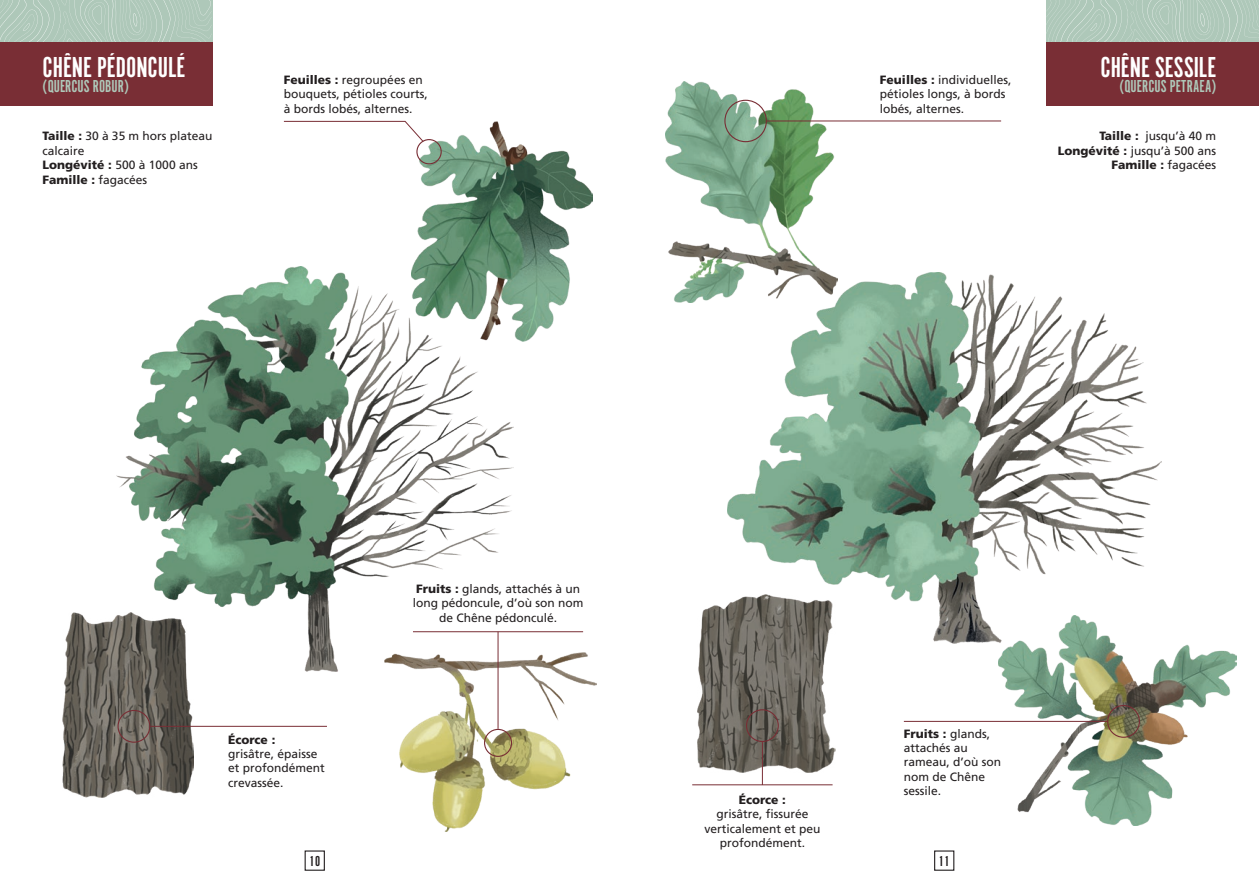
<style>
.page{position:relative;width:1259px;height:893px;background:#fff}
.page>*{position:absolute;margin:0;border:0;box-sizing:border-box;transform-origin:0 0}
.t1{font:30px "Alternate Got No 1 D";color:#fff}
.t2{font:18px "Alternate Got No 1 D";color:#aec8b9}
.t3{font:15px "Alternate Got No 1 D";color:#231f20}
.t4{font:12px/14.4px "Frutiger LT Com";color:#231f20}
.t5{font:900 12px "Frutiger LT Com";color:#231f20}
.s1{font-weight:900}
.s2{font-weight:400}
</style>
<div class="page">
<img style="left:117px;top:267px;width:396px;height:404px">
<img style="left:411px;top:121px;width:181px;height:221px">
<img style="left:63px;top:613px;width:131px;height:184px">
<svg style="left:0;top:0;width:211px;height:43px;background:#b0c7b9"></svg>
<img style="left:384px;top:653px;width:212px;height:178px">
<img style="left:727px;top:273px;width:434px;height:371px">
<img style="left:665px;top:82px;width:173px;height:220px">
<img style="left:697px;top:595px;width:138px;height:178px">
<svg style="left:1046px;top:0;width:213px;height:43px;background:#b0c6b9"></svg>
<img style="left:998px;top:615px;width:239px;height:211px">
<div style="left:0;top:43px;width:213px;height:63px;background:#792e35"></div>
<div style="left:1046px;top:43px;width:213px;height:63px;background:#792e35"></div>
<div style="left:484px;top:729px;width:28px;height:28px;border:1px solid #792e35;border-radius:50%"></div>
<div style="left:746px;top:709px;width:33px;height:33px;border:1px solid #792e35;border-radius:50%"></div>
<div style="left:1107px;top:705px;width:33px;height:33px;border:1px solid #792e35;border-radius:50%"></div>
<div style="left:117px;top:710px;width:33px;height:33px;border:1px solid #792e35;border-radius:50%"></div>
<div style="left:416px;top:139px;width:26px;height:25px;border:1px solid #792e35;border-radius:50%"></div>
<div style="left:724px;top:100px;width:43px;height:42px;border:1px solid #792e35;border-radius:50%"></div>
<hr style="left:692px;top:784px;width:140px;height:1px;background:#792e35">
<hr style="left:498px;top:632px;width:1px;height:97px;background:#792e35">
<hr style="left:413px;top:631px;width:170px;height:1px;background:#792e35">
<hr style="left:762px;top:742px;width:1px;height:43px;background:#792e35">
<svg style="left:283px;top:121px;width:141px;height:21px"></svg>
<hr style="left:150px;top:726px;width:177px;height:1px;background:#792e35">
<hr style="left:904px;top:721px;width:203px;height:1px;background:#792e35">
<hr style="left:767px;top:121px;width:234px;height:1px;background:#792e35">
<div style="left:305px;top:850px;width:20px;height:21px;border:1px solid #231f20"></div>
<div style="left:934px;top:850px;width:20px;height:21px;border:1px solid #231f20"></div>
<p class="t1" style="left:43px;top:51px;width:144px">CHÊNE PÉDONCULÉ</p>
<p class="t2" style="left:43px;top:76px;width:88px">(QUERCUS ROBUR)</p>
<p class="t4" style="left:43px;top:129px;width:172px"><span class="s1">Taille :</span> 30 à 35 m hors plateau calcaire</p>
<p class="t4" style="left:43px;top:158px;width:157px"><span class="s1">Longévité :</span> 500 à 1000 ans</p>
<p class="t5" style="left:43px;top:172px;width:106px">Famille : <span class="s2">fagacées</span></p>
<p class="t4" style="left:284px;top:73px;width:146px"><span class="s1">Feuilles :</span> regroupées en bouquets, pétioles courts, à bords lobés, alternes.</p>
<p class="t4" style="left:880px;top:73px;width:133px"><span class="s1">Feuilles :</span> individuelles, pétioles longs, à bords lobés, alternes.</p>
<p class="t1" style="left:1100px;top:51px;width:117px">CHÊNE SESSILE</p>
<p class="t2" style="left:1119px;top:76px;width:98px">(QUERCUS PETRAEA)</p>
<p class="t4" style="left:1099px;top:129px;width:118px"><span class="s1">Taille :</span> jusqu’à 40 m</p>
<p class="t4" style="left:1057px;top:144px;width:160px;text-align:right"><span class="s1">Longévité :</span> jusqu’à 500 ans<br><span class="s1">Famille :</span> fagacées</p>
<p class="t4" style="left:413px;top:581px;width:172px;text-align:center"><span class="s1">Fruits :</span> glands, attachés à un long pédoncule, d’où son nom de Chêne pédonculé.</p>
<p class="t4" style="left:228px;top:732px;width:98px"><span class="s1">Écorce :<br></span>grisâtre, épaisse et profondément crevassée.</p>
<p class="t4" style="left:904px;top:726px;width:99px"><span class="s1">Fruits :</span> glands, attachés au rameau, d’où son nom de Chêne sessile.</p>
<p class="t4" style="left:704px;top:793px;width:118px;text-align:center"><span class="s1">Écorce :<br></span>grisâtre, fissurée verticalement et peu profondément.</p>
<p class="t3" style="left:309px;top:853px;width:12px">10</p>
<p class="t3" style="left:939px;top:853px;width:12px">11</p>
</div>
